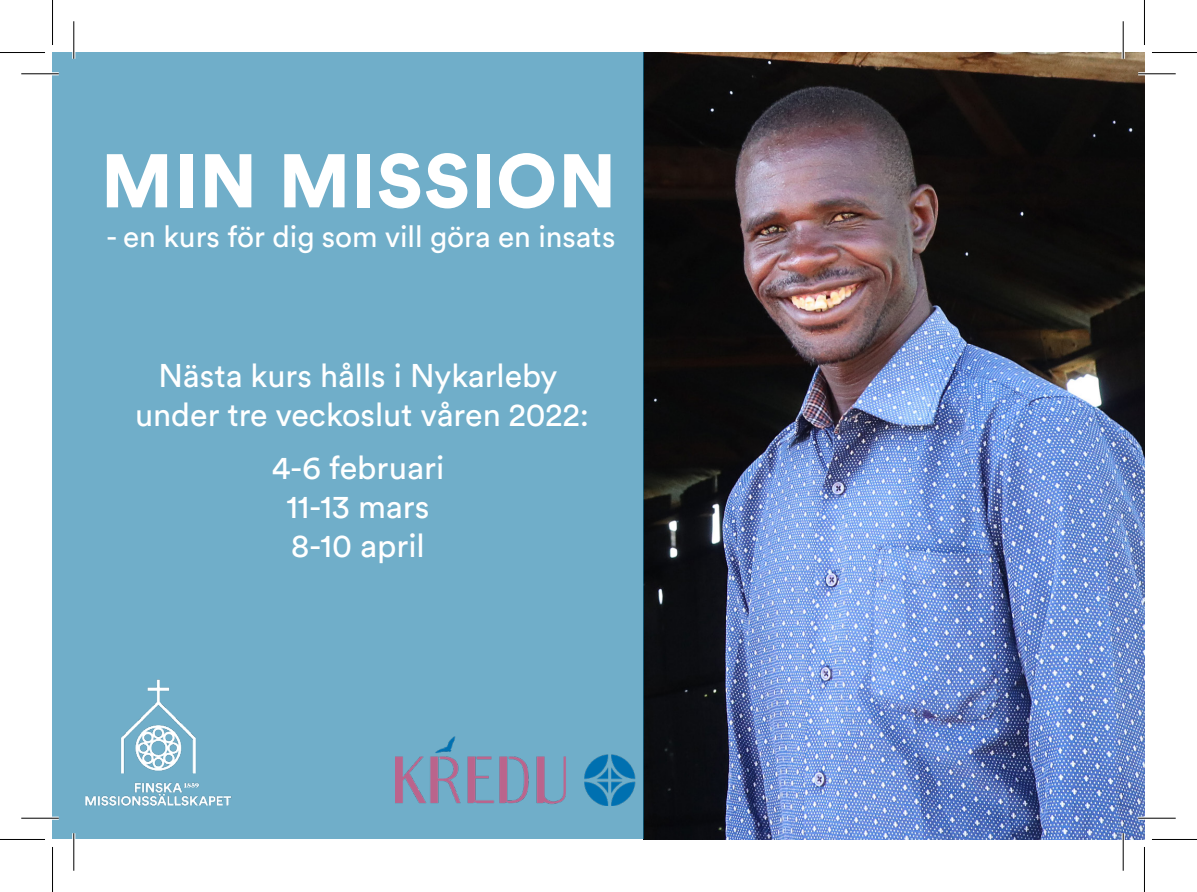
<style>
.page{position:relative;width:1197px;height:892px;background:#fff}
.page>*{position:absolute;margin:0;border:0;box-sizing:border-box;transform-origin:0 0}
.t1{font:900 75px "Circular Std";letter-spacing:.02em;color:#fff}
.t2{font:32.5px/39px "Circular Std";color:#fff;text-align:center}
.t3{font:30px "Circular Std";color:#fff}
</style>
<div class="page">
<img style="left:643px;top:52px;width:501px;height:787px">
<div style="left:52px;top:52px;width:591px;height:787px;background:#70aec9"></div>
<img style="left:85px;top:679px;width:147px;height:127px">
<img style="left:395px;top:736px;width:241px;height:69px">
<hr style="left:21px;top:72px;width:38px;height:3px;background:#fff">
<hr style="left:1138px;top:72px;width:37px;height:3px;background:#fff">
<hr style="left:21px;top:816px;width:38px;height:3px;background:#fff">
<hr style="left:1138px;top:816px;width:37px;height:3px;background:#fff">
<hr style="left:72px;top:21px;width:3px;height:38px;background:#fff">
<hr style="left:72px;top:833px;width:3px;height:37px;background:#fff">
<hr style="left:1121px;top:21px;width:3px;height:38px;background:#fff">
<hr style="left:1121px;top:833px;width:3px;height:37px;background:#fff">
<hr style="left:21px;top:73px;width:38px;height:1px;background:#000">
<hr style="left:1138px;top:73px;width:37px;height:1px;background:#000">
<hr style="left:21px;top:817px;width:38px;height:1px;background:#000">
<hr style="left:1138px;top:817px;width:37px;height:1px;background:#000">
<hr style="left:73px;top:21px;width:1px;height:38px;background:#000">
<hr style="left:73px;top:833px;width:1px;height:37px;background:#000">
<hr style="left:1122px;top:21px;width:1px;height:38px;background:#000">
<hr style="left:1122px;top:833px;width:1px;height:37px;background:#000">
<hr style="left:0;top:52px;width:45px;height:1px;background:#000">
<hr style="left:1151px;top:52px;width:45px;height:1px;background:#000">
<hr style="left:0;top:839px;width:45px;height:1px;background:#000">
<hr style="left:1151px;top:839px;width:45px;height:1px;background:#000">
<hr style="left:52px;top:0;width:1px;height:45px;background:#000">
<hr style="left:52px;top:847px;width:1px;height:45px;background:#000">
<hr style="left:1143px;top:0;width:1px;height:45px;background:#000">
<hr style="left:1143px;top:847px;width:1px;height:45px;background:#000">
<p class="t1" style="left:101px;top:131px;width:516px">MIN MISSION</p>
<p class="t3" style="left:106px;top:218px;width:510px">- en kurs för dig som vill göra en insats</p>
<p class="t2" style="left:135px;top:356px;width:455px">Nästa kurs hålls i Nykarleby under tre veckoslut våren 2022:</p>
<p class="t2" style="left:272px;top:448px;width:174px">4-6 februari</p>
<p class="t2" style="left:286px;top:487px;width:145px">11-13 mars</p>
<p class="t2" style="left:291px;top:526px;width:135px">8-10 april</p>
</div>
